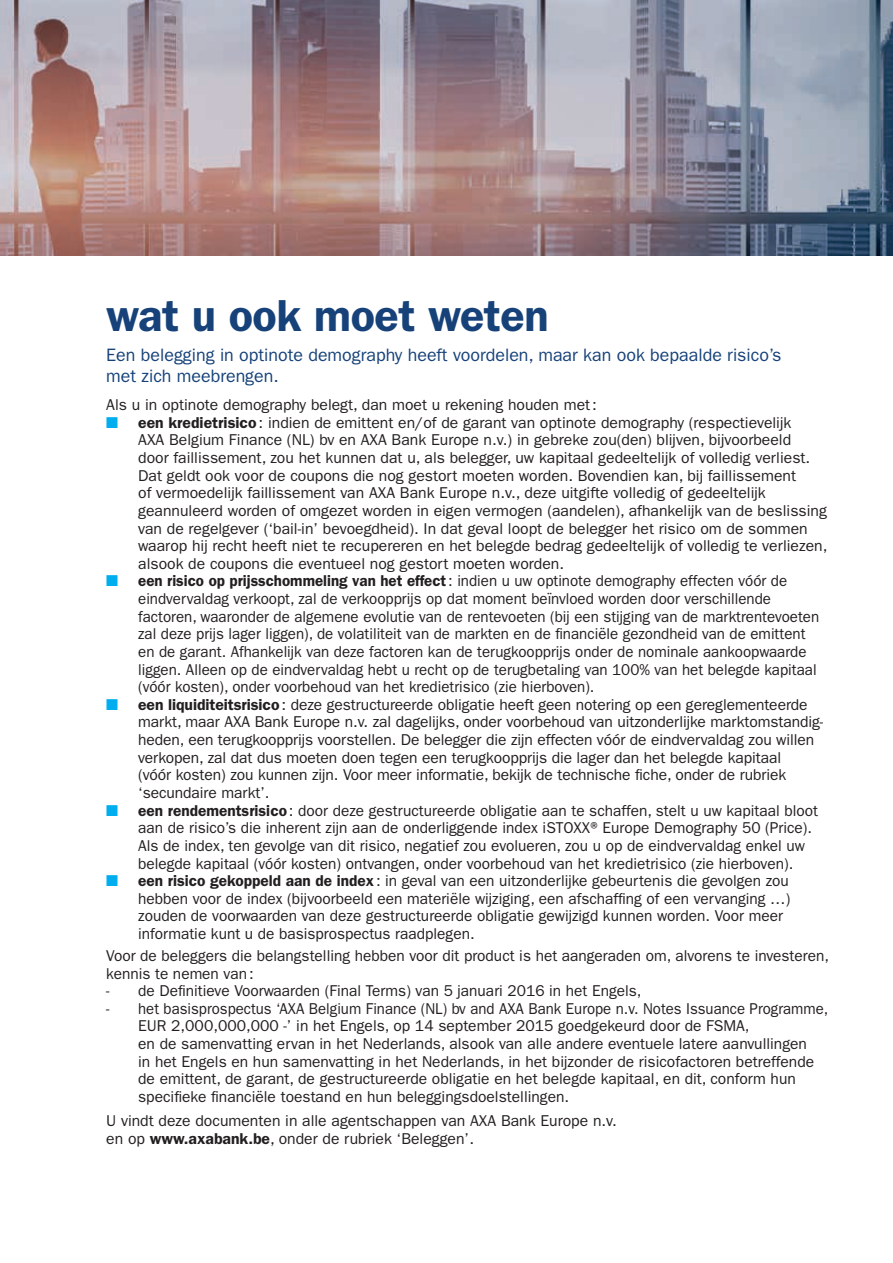
<style>
.page{position:relative;width:893px;height:1263px;background:#fff}
.page>*{position:absolute;margin:0;border:0;box-sizing:border-box;transform-origin:0 0}
.t1{font:600 45px "Franklin Gothic";letter-spacing:-.01em;color:#164279}
.t2{font:18px/21px "Franklin Gothic";color:#164279}
.t3{font:15.75px/17.5px "Franklin Gothic";color:#231f20}
.t4{font:15.75px/17.5px "Franklin Gothic";color:#231f20;scale:.96 1}
.s1{color:#00aeef}
.s2{font-weight:600}
</style>
<div class="page">
<img style="left:0;top:0;width:893px;height:255px">
<h1 class="t1" style="left:106px;top:289px;width:444px">wat u ook moet weten</h1>
<p class="t2" style="left:106px;top:344px;width:677px">Een belegging in optinote demography heeft voordelen, maar kan ook bepaalde risico’s met zich meebrengen.</p>
<p class="t3" style="left:106px;top:396px;width:492px">Als u in optinote demography belegt, dan moet u rekening houden met :</p>
<p class="t3" style="left:138px;top:414px;width:691px;text-indent:-32px"><span class="s1">■</span> <span class="s2">een kredietrisico</span> : indien de emittent en/of de garant van optinote demography (respectievelijk<br>AXA Belgium Finance (NL) bv en AXA Bank Europe n.v.) in gebreke zou(den) blijven, bijvoorbeeld<br>door faillissement, zou het kunnen dat u, als belegger, uw kapitaal gedeeltelijk of volledig verliest.<br>Dat geldt ook voor de coupons die nog gestort moeten worden. Bovendien kan, bij faillissement<br>of vermoedelijk faillissement van AXA Bank Europe n.v., deze uitgifte volledig of gedeeltelijk geannuleerd worden of omgezet worden in eigen vermogen (aandelen), afhankelijk van de beslissing van de regelgever (‘bail-in’ bevoegdheid). In dat geval loopt de belegger het risico om de sommen waarop hij recht heeft niet te recupereren en het belegde bedrag gedeeltelijk of volledig te verliezen, alsook de coupons die eventueel nog gestort moeten worden.</p>
<p class="t4" style="left:138px;top:572px;width:711px;text-indent:-32px"><span class="s1">■</span> <span class="s2">een risico op prijsschommeling van het effect</span> : indien u uw optinote demography effecten vóór de eindvervaldag verkoopt, zal de verkoopprijs op dat moment beïnvloed worden door verschillende factoren, waaronder de algemene evolutie van de rentevoeten (bij een stijging van de marktrentevoeten zal deze prijs lager liggen), de volatiliteit van de markten en de financiële gezondheid van de emittent en de garant. Afhankelijk van deze factoren kan de terugkoopprijs onder de nominale aankoopwaarde liggen. Alleen op de eindvervaldag hebt u recht op de terugbetaling van 100% van het belegde kapitaal (vóór kosten), onder voorbehoud van het kredietrisico (zie hierboven).</p>
<p class="t3" style="left:138px;top:696px;width:686px;text-indent:-32px"><span class="s1">■</span> <span class="s2">een liquiditeitsrisico</span> : deze gestructureerde obligatie heeft geen notering op een gereglementeerde markt, maar AXA Bank Europe n.v. zal dagelijks, onder voorbehoud van uitzonderlijke marktomstandig&shy;heden, een terugkoopprijs voorstellen. De belegger die zijn effecten vóór de eindvervaldag zou willen verkopen, zal dat dus moeten doen tegen een terugkoopprijs die lager dan het belegde kapitaal<br>(vóór kosten) zou kunnen zijn. Voor meer informatie, bekijk de technische fiche, onder de rubriek ‘secundaire markt’.</p>
<p class="t3" style="left:138px;top:801px;width:681px;text-indent:-32px"><span class="s1">■</span> <span class="s2">een rendementsrisico</span> : door deze gestructureerde obligatie aan te schaffen, stelt u uw kapitaal bloot aan de risico’s die inherent zijn aan de onderliggende index iSTOXX® Europe Demography 50 (Price).<br>Als de index, ten gevolge van dit risico, negatief zou evolueren, zou u op de eindvervaldag enkel uw belegde kapitaal (vóór kosten) ontvangen, onder voorbehoud van het kredietrisico (zie hierboven).</p>
<p class="t3" style="left:138px;top:872px;width:654px;text-indent:-32px"><span class="s1">■</span> <span class="s2">een risico gekoppeld aan de index</span> : in geval van een uitzonderlijke gebeurtenis die gevolgen zou hebben voor de index (bijvoorbeeld een materiële wijziging, een afschaffing of een vervanging …) zouden de voorwaarden van deze gestructureerde obligatie gewijzigd kunnen worden. Voor meer informatie kunt u de basisprospectus raadplegen.</p>
<p class="t3" style="left:106px;top:947px;width:724px">Voor de beleggers die belangstelling hebben voor dit product is het aangeraden om, alvorens te investeren, kennis te nemen van :</p>
<p class="t3" style="left:106px;top:982px;width:537px">- de Definitieve Voorwaarden (Final Terms) van 5 januari 2016 in het Engels,</p>
<p class="t3" style="left:138px;top:1000px;width:692px;text-indent:-32px">- het basisprospectus ‘AXA Belgium Finance (NL) bv and AXA Bank Europe n.v. Notes Issuance Programme, EUR 2,000,000,000 -’ in het Engels, op 14 september 2015 goedgekeurd door de FSMA,<br>en de samenvatting ervan in het Nederlands, alsook van alle andere eventuele latere aanvullingen<br>in het Engels en hun samenvatting in het Nederlands, in het bijzonder de risicofactoren betreffende de emittent, de garant, de gestructureerde obligatie en het belegde kapitaal, en dit, conform hun specifieke financiële toestand en hun beleggingsdoelstellingen.</p>
<p class="t3" style="left:106px;top:1112px;width:512px">U vindt deze documenten in alle agentschappen van AXA Bank Europe n.v. en op <span class="s2">www.axabank.be</span>, onder de rubriek ‘Beleggen’.</p>
</div>
